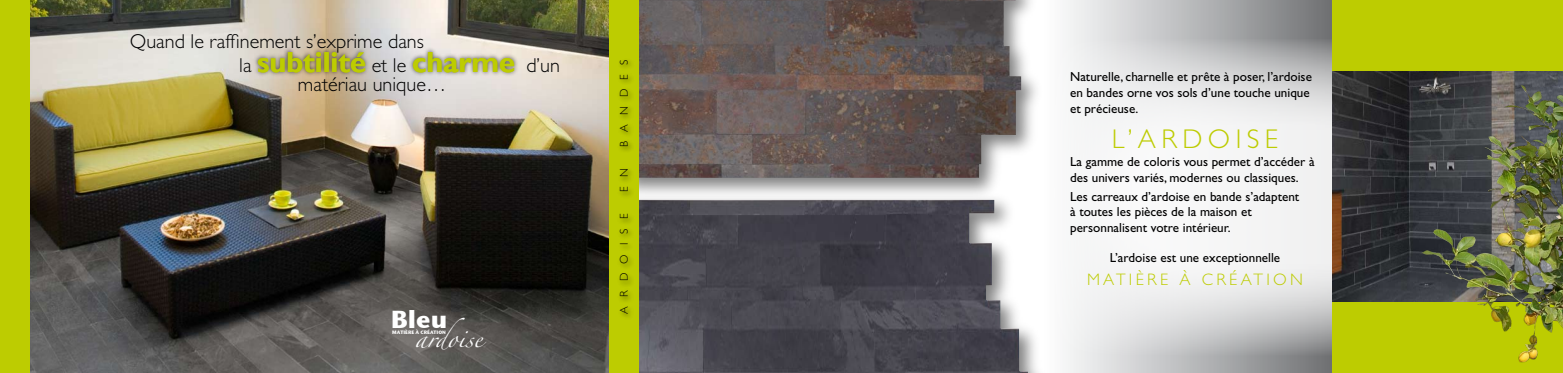
<style>
.page{position:relative;width:1563px;height:373px;background:#fff}
.page>*{position:absolute;margin:0;border:0;box-sizing:border-box;transform-origin:0 0}
.t1{font:700 28.88px "Gill Sans";color:#bdcc01}
.t2{font:300 27.12px "Gill Sans";color:#bdcc01}
.t3{font:24.41px "Stone Sans ITCTT Bold";color:#fff}
.t4{font:300 20.12px/23.4px "Gill Sans";color:#000}
.t5{font:17.24px "Zapfino";color:#fff}
.t6{font:300 16.62px "Gill Sans";letter-spacing:.2em;color:#bdcc01}
.t7{font:13.12px/15.8px "Gill Sans";color:#000}
.t8{font:300 11.38px "Gill Sans";letter-spacing:.8em;color:#000}
.t9{font:4.9px "Stone Sans ITCTT Bold";color:#fff}
.s1{font-weight:700;font-size:28.88px;color:#bdcc01}
</style>
<div class="page">
<svg style="left:1066px;top:0;width:266px;height:372px;background:#b3b4b6"></svg>
<svg style="left:1066px;top:39px;width:266px;height:316px;fill:#f2f2f2"></svg>
<div style="left:618px;top:0;width:426px;height:202px;background:#000;opacity:.5"></div>
<img style="left:638px;top:0;width:383px;height:177px">
<div style="left:618px;top:190px;width:433px;height:182px;background:#000;opacity:.5"></div>
<img style="left:638px;top:199px;width:390px;height:173px">
<img style="left:30px;top:0;width:579px;height:372px">
<div style="left:609px;top:0;width:29px;height:372px;background:#bdcc01"></div>
<div style="left:617px;top:57px;width:18px;height:262px;background:#000;opacity:.75"></div>
<div style="left:0;top:0;width:30px;height:372px;background:#bdcc01"></div>
<div style="left:1332px;top:0;width:231px;height:372px;background:#bdcc01"></div>
<img style="left:1332px;top:71px;width:73px;height:230px">
<div style="left:253px;top:46px;width:267px;height:32px;background:#000;opacity:.75"></div>
<img style="left:1405px;top:71px;width:158px;height:292px">
<h3 class="t4" style="left:239px;top:30px;width:186px;text-indent:-109px">Quand le raffinement s’exprime dans la</h3>
<h1 class="t1" style="left:257px;top:44px;width:110px">subtilité</h1>
<h3 class="t4" style="left:298px;top:55px;width:263px;line-height:19.1px;text-indent:74px">et le <span class="s1">charme</span> d’un matériau unique…</h3>
<h3 class="t3" style="left:391px;top:297px;width:58px">Bleu</h3>
<h3 class="t5" style="left:415px;top:330px;width:69px">ardoise</h3>
<p class="t9" style="left:392px;top:327px;width:55px">MATIÈRE À CRÉATION</p>
<p class="t8" style="left:617px;top:147px;width:89px;rotate:-90deg">BANDES</p>
<p class="t8" style="left:617px;top:192px;width:25px;rotate:-90deg">E N</p>
<p class="t8" style="left:617px;top:313px;width:101px;rotate:-90deg">ARDOISE</p>
<p class="t7" style="left:1070px;top:69px;width:243px">Naturelle, charnelle et prête à poser, l’ardoise en bandes orne vos sols d’une touche unique et précieuse.</p>
<h2 class="t2" style="left:1111px;top:123px;width:48px">L’ardoise</h2>
<p class="t7" style="left:1070px;top:154px;width:246px">La gamme de coloris vous permet d’accéder à des univers variés, modernes ou classiques.</p>
<p class="t7" style="left:1070px;top:188px;width:231px">Les carreaux d’ardoise en bande s’adaptent à toutes les pièces de la maison et personnalisent votre intérieur.</p>
<p class="t7" style="left:1109px;top:249px;width:172px">L’ardoise est une exceptionnelle</p>
<p class="t6" style="left:1087px;top:269px;width:71px">Mati ère</p>
<p class="t6" style="left:1179px;top:269px;width:100px">à Cr éation</p>
</div>
